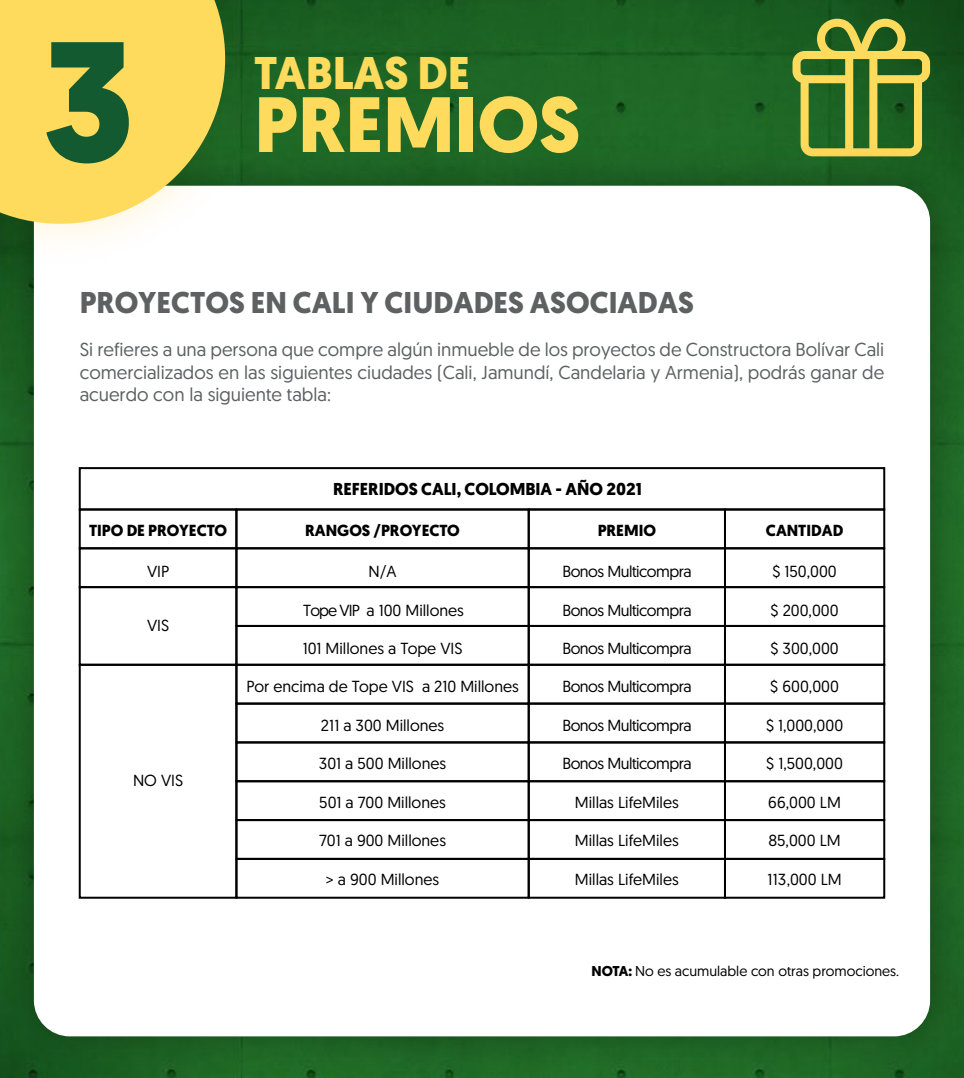
<style>
.page{position:relative;width:964px;height:1078px;background:#fff}
.page>*{position:absolute;margin:0;border:0;box-sizing:border-box;transform-origin:0 0}
.t1{font:700 78.2px "Geomanist";color:#ffdb5d}
.t2{font:700 45.6px "Geomanist";color:#ffdb5d}
.t3{font:700 30px "Geomanist";color:#5e6162}
.t4{font:18.8px/22.4px "Geomanist";color:#5e6162;text-align:justify}
.t5{font:700 17.2px "Geomanist";color:#000}
.t6{font:16px "Geomanist";color:#000}
.t7{font:16px "Geomanist";letter-spacing:-.03em;color:#000}
.t8{font:700 16px "Geomanist";color:#000}
.t9{font:14.2px "Geomanist";color:#000}
.s1{font-size:170px;color:#135a30}
.s2{font-weight:700}
</style>
<div class="page">
<div style="left:298px;top:0;width:622px;height:114px;background:#1d6324"></div>
<svg style="left:792px;top:19px;width:128px;height:95px"></svg>
<img style="left:0;top:114px;width:964px;height:963px">
<div style="left:34px;top:186px;width:896px;height:850px;background:#fff;border-radius:36px"></div>
<img style="left:0;top:0;width:298px;height:296px">
<svg style="left:0;top:0;width:225px;height:224px;fill:#ffdb5d"></svg>
<img style="left:920px;top:0;width:44px;height:296px">
<div style="left:79px;top:467px;width:806px;height:43px;border:2px solid #000"></div>
<div style="left:528px;top:508px;width:198px;height:41px;border:2px solid #000"></div>
<div style="left:724px;top:508px;width:161px;height:41px;border:2px solid #000"></div>
<div style="left:79px;top:547px;width:158px;height:41px;border:2px solid #000"></div>
<div style="left:235px;top:547px;width:295px;height:41px;border:2px solid #000"></div>
<div style="left:724px;top:547px;width:161px;height:41px;border:2px solid #000"></div>
<div style="left:79px;top:586px;width:158px;height:79px;border:2px solid #000"></div>
<div style="left:235px;top:586px;width:295px;height:40px;border:2px solid #000"></div>
<div style="left:724px;top:586px;width:161px;height:40px;border:2px solid #000"></div>
<div style="left:235px;top:624px;width:295px;height:41px;border:2px solid #000"></div>
<div style="left:724px;top:624px;width:161px;height:41px;border:2px solid #000"></div>
<div style="left:235px;top:663px;width:295px;height:41px;border:2px solid #000"></div>
<div style="left:724px;top:663px;width:161px;height:41px;border:2px solid #000"></div>
<div style="left:235px;top:702px;width:295px;height:41px;border:2px solid #000"></div>
<div style="left:724px;top:702px;width:161px;height:41px;border:2px solid #000"></div>
<div style="left:235px;top:741px;width:295px;height:41px;border:2px solid #000"></div>
<div style="left:724px;top:741px;width:161px;height:41px;border:2px solid #000"></div>
<div style="left:235px;top:780px;width:295px;height:40px;border:2px solid #000"></div>
<div style="left:724px;top:780px;width:161px;height:40px;border:2px solid #000"></div>
<div style="left:235px;top:818px;width:295px;height:41px;border:2px solid #000"></div>
<div style="left:724px;top:818px;width:161px;height:41px;border:2px solid #000"></div>
<div style="left:79px;top:663px;width:158px;height:235px;border:2px solid #000"></div>
<div style="left:235px;top:857px;width:295px;height:41px;border:2px solid #000"></div>
<div style="left:724px;top:857px;width:161px;height:41px;border:2px solid #000"></div>
<div style="left:528px;top:547px;width:198px;height:41px;border:2px solid #000"></div>
<div style="left:528px;top:586px;width:198px;height:40px;border:2px solid #000"></div>
<div style="left:528px;top:624px;width:198px;height:41px;border:2px solid #000"></div>
<div style="left:528px;top:663px;width:198px;height:41px;border:2px solid #000"></div>
<div style="left:528px;top:702px;width:198px;height:41px;border:2px solid #000"></div>
<div style="left:528px;top:741px;width:198px;height:41px;border:2px solid #000"></div>
<div style="left:528px;top:780px;width:198px;height:40px;border:2px solid #000"></div>
<div style="left:528px;top:818px;width:198px;height:41px;border:2px solid #000"></div>
<div style="left:528px;top:857px;width:198px;height:41px;border:2px solid #000"></div>
<h1 class="t1" style="left:41px;top:72px;width:541px"><span class="s1">3</span> PREMIOS</h1>
<h2 class="t2" style="left:254px;top:43px;width:217px">TABLAS DE</h2>
<h3 class="t3" style="left:80px;top:283px;width:616px">PROYECTOS EN CALI Y CIUDADES ASOCIADAS</h3>
<p class="t4" style="left:80px;top:337px;width:806px">Si refieres a una persona que compre algún inmueble de los proyectos de Constructora Bolívar Cali comercializados en las siguientes ciudades (Cali, Jamundí, Candelaria y Armenia), podrás ganar de acuerdo con la siguiente tabla:</p>
<p class="t8" style="left:89px;top:519px;width:140px">TIPO DE PROYECTO</p>
<p class="t6" style="left:147px;top:561px;width:24px">VIP</p>
<p class="t6" style="left:147px;top:614px;width:24px">VIS</p>
<p class="t6" style="left:133px;top:770px;width:52px">NO VIS</p>
<p class="t5" style="left:333px;top:477px;width:310px">REFERIDOS CALI, COLOMBIA - AÑO 2021</p>
<p class="t8" style="left:305px;top:519px;width:156px">RANGOS /PROYECTO</p>
<p class="t6" style="left:368px;top:561px;width:30px">N/A</p>
<p class="t6" style="left:303px;top:599px;width:162px">Tope VIP a 100 Millones</p>
<p class="t6" style="left:303px;top:638px;width:161px">101 Millones a Tope VIS</p>
<p class="t6" style="left:246px;top:676px;width:274px">Por encima de Tope VIS a 210 Millones</p>
<p class="t6" style="left:321px;top:714px;width:125px">211 a 300 Millones</p>
<p class="t6" style="left:319px;top:753px;width:129px">301 a 500 Millones</p>
<p class="t6" style="left:319px;top:791px;width:128px">501 a 700 Millones</p>
<p class="t6" style="left:319px;top:830px;width:128px">701 a 900 Millones</p>
<p class="t6" style="left:326px;top:868px;width:115px">&gt; a 900 Millones</p>
<p class="t8" style="left:598px;top:519px;width:60px">PREMIO</p>
<p class="t7" style="left:562px;top:561px;width:131px">Bonos Multicompra</p>
<p class="t7" style="left:562px;top:599px;width:131px">Bonos Multicompra</p>
<p class="t7" style="left:562px;top:638px;width:131px">Bonos Multicompra</p>
<p class="t7" style="left:562px;top:676px;width:131px">Bonos Multicompra</p>
<p class="t7" style="left:562px;top:714px;width:131px">Bonos Multicompra</p>
<p class="t7" style="left:562px;top:753px;width:131px">Bonos Multicompra</p>
<p class="t6" style="left:575px;top:791px;width:105px">Millas LifeMiles</p>
<p class="t6" style="left:575px;top:830px;width:105px">Millas LifeMiles</p>
<p class="t6" style="left:575px;top:868px;width:105px">Millas LifeMiles</p>
<p class="t8" style="left:766px;top:519px;width:79px">CANTIDAD</p>
<p class="t6" style="left:772px;top:561px;width:66px">$ 150,000</p>
<p class="t6" style="left:770px;top:599px;width:70px">$ 200,000</p>
<p class="t6" style="left:770px;top:638px;width:70px">$ 300,000</p>
<p class="t6" style="left:770px;top:676px;width:70px">$ 600,000</p>
<p class="t6" style="left:766px;top:714px;width:79px">$ 1,000,000</p>
<p class="t6" style="left:766px;top:753px;width:78px">$ 1,500,000</p>
<p class="t6" style="left:768px;top:791px;width:74px">66,000 LM</p>
<p class="t6" style="left:768px;top:830px;width:74px">85,000 LM</p>
<p class="t6" style="left:767px;top:868px;width:76px">113,000 LM</p>
<p class="t9" style="left:591px;top:961px;width:309px"><span class="s2">NOTA:</span> No es acumulable con otras promociones.</p>
</div>
